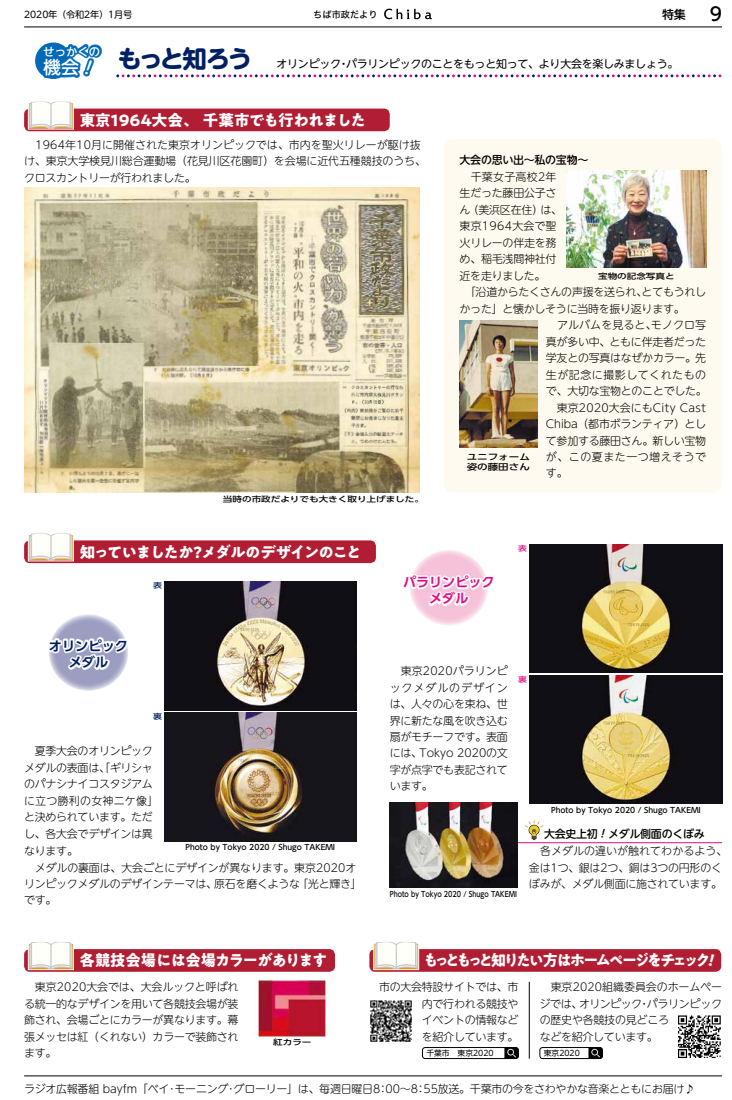
<style>
.page{position:relative;width:732px;height:1100px;background:#fff}
.page>*{position:absolute;margin:0;border:0;box-sizing:border-box;transform-origin:0 0}
.t1{font:700 24.3px "UD Shin M Go Pro";letter-spacing:-.09em;color:#002063}
.t2{font:500 18.4px "UD Shin Go Pro";color:#000}
.t3{font:500 17.9px "UD Shin M Go Pro";color:#fff}
.t4{font:700 15.6px "PA1 Gothic Std";letter-spacing:-.16em;color:#fff;scale:.96 1}
.t5{font:700 15.6px "PA1 Gothic Std";letter-spacing:-.015em;color:#fff}
.t6{font:700 15.6px "PA1 Gothic Std";letter-spacing:-.085em;color:#fff}
.t7{font:700 15.6px "PA1 Gothic Std";letter-spacing:-.04em;color:#fff}
.t8{font:700 13.2px/16.5px "UD Shin Go Pro De";color:#002063;text-align:center}
.t9{font:700 13.1px/16.3px "UD Shin Go Pro De";color:#e50a84;text-align:center}
.t10{font:500 12px "UD Shin M Go Pro";color:#000}
.t11{font:500 11.4px "UD Shin M Go Pro";color:#fff}
.t12{font:300 11px/16.5px "UD Shin M Go Pro";letter-spacing:-.025em;color:#000}
.t13{font:11px "UD Shin M Go Pro";letter-spacing:-.025em;color:#000}
.t14{font:300 11px "UD Shin M Go Pro";letter-spacing:.045em;color:#000}
.t15{font:500 11px "UD Shin M Go Pro";letter-spacing:-.025em;color:#000}
.t16{font:300 11px "UD Shin M Go Pro";letter-spacing:.02em;color:#000}
.t17{font:300 11px "UD Shin M Go Pro";letter-spacing:.025em;color:#000}
.t18{font:300 11px "UD Shin M Go Pro";letter-spacing:.005em;color:#000}
.t19{font:9.2px "UD Shin M Go Pro";letter-spacing:-.015em;color:#000}
.t20{font:9.2px "Hira Kaku Std W5";color:#000}
.t21{font:500 8.4px/9.4px "UD Shin Go Pro";color:#000;scale:1.25 1}
.t22{font:7.8px "UD Shin M Go Pro";color:#000}
.t23{font:500 7.7px "UD Shin Go Pro";color:#000}
.t24{font:500 7.7px "UD Shin Go Pro";color:#000;scale:1.25 1}
.t25{font:500 7.7px "UD Shin Go Pro";color:#000;scale:.85 1}
.t26{font:500 7.1px "UD Shin Go Pro";color:#002063;scale:1.25 1}
.t27{font:500 7.1px "UD Shin Go Pro";color:#e50a84;scale:1.25 1}
</style>
<div class="page">
<hr style="left:24px;top:27px;width:697px;height:1px;background:#000">
<hr style="left:24px;top:1075px;width:697px;height:1px;background:#000">
<svg style="left:384px;top:9px;width:47px;height:11px"></svg>
<div style="left:443px;top:139px;width:278px;height:354px;background:#fffaef;border-radius:10px"></div>
<div style="left:35px;top:43px;width:37px;height:36px;background:#006ab7;border-radius:50%"></div>
<svg style="left:42px;top:44px;width:60px;height:34px;fill:#006ab7"></svg>
<div style="left:24px;top:109px;width:365px;height:22px;background:#b11d33;border-radius:6px"></div>
<svg style="left:30px;top:103px;width:42px;height:25px"></svg>
<div style="left:28px;top:101px;width:46px;height:29px;border:1px solid #fff"></div>
<div style="left:369px;top:949px;width:352px;height:23px;background:#b11d33;border-radius:6px"></div>
<img style="left:256px;top:980px;width:72px;height:56px">
<div style="left:24px;top:949px;width:311px;height:23px;background:#b11d33;border-radius:6px"></div>
<svg style="left:30px;top:943px;width:42px;height:25px"></svg>
<div style="left:28px;top:941px;width:46px;height:29px;border:1px solid #fff"></div>
<svg style="left:375px;top:943px;width:42px;height:25px"></svg>
<div style="left:373px;top:941px;width:46px;height:29px;border:1px solid #fff"></div>
<svg style="left:49px;top:614px;width:79px;height:77px;fill:#9d9fc1"></svg>
<svg style="left:49px;top:637px;width:79px;height:33px"></svg>
<svg style="left:116px;top:74px;width:605px;height:3px"></svg>
<img style="left:566px;top:171px;width:140px;height:96px">
<img style="left:459px;top:320px;width:78px;height:128px">
<div style="left:422px;top:1047px;width:96px;height:12px;border:1px solid #000;border-radius:3px"></div>
<svg style="left:504px;top:1047px;width:14px;height:12px"></svg>
<div style="left:539px;top:1047px;width:63px;height:12px;border:1px solid #000;border-radius:3px"></div>
<svg style="left:588px;top:1047px;width:14px;height:12px"></svg>
<hr style="left:529px;top:982px;width:1px;height:77px;background:#000">
<img style="left:164px;top:581px;width:192px;height:129px">
<img style="left:164px;top:713px;width:192px;height:128px">
<svg style="left:525px;top:820px;width:18px;height:20px"></svg>
<hr style="left:499px;top:842px;width:222px;height:1px;background:#e50a84">
<svg style="left:409px;top:550px;width:79px;height:76px;fill:#f6c2d9"></svg>
<svg style="left:409px;top:574px;width:79px;height:32px"></svg>
<div style="left:24px;top:540px;width:352px;height:23px;background:#b11d33;border-radius:6px"></div>
<svg style="left:30px;top:534px;width:42px;height:25px"></svg>
<div style="left:28px;top:532px;width:46px;height:29px;border:1px solid #fff"></div>
<img style="left:529px;top:544px;width:192px;height:128px">
<img style="left:529px;top:676px;width:192px;height:128px">
<img style="left:389px;top:802px;width:128px;height:85px">
<img style="left:370px;top:1000px;width:42px;height:42px">
<img style="left:678px;top:1015px;width:43px;height:43px">
<img style="left:24px;top:187px;width:395px;height:305px">
<svg style="left:85px;top:60px;width:7px;height:15px"></svg>
<p class="t19" style="left:24px;top:7px;width:110px">2020年（令和2年）1月号</p>
<p class="t20" style="left:313px;top:7px;width:66px">ちば市政だより</p>
<p class="t10" style="left:661px;top:4px;width:25px">特集</p>
<h2 class="t2" style="left:709px;top:-1px;width:14px">9</h2>
<p class="t11" style="left:43px;top:42px;width:59px">せっかくの</p>
<h3 class="t3" style="left:43px;top:53px;width:37px">機会</h3>
<h1 class="t1" style="left:117px;top:39px;width:136px">もっと知ろう</h1>
<h3 class="t5" style="left:80px;top:110px;width:287px">東京1964大会、千葉市でも行われました</h3>
<p class="t13" style="left:266px;top:55px;width:414px">　オリンピック・パラリンピックのことをもっと知って、より大会を楽しみましょう。</p>
<p class="t12" style="left:24px;top:136px;width:403px">　1964年10月に開催された東京オリンピックでは、市内を聖火リレーが駆け抜け、東京大学検見川総合運動場（花見川区花園町）を会場に近代五種競技のうち、クロスカントリーが行われました。</p>
<p class="t24" style="left:223px;top:493px;width:162px">当時の市政だよりでも大きく取り上げました。</p>
<h3 class="t6" style="left:80px;top:542px;width:283px">知っていましたか?メダルのデザインのこと</h3>
<p class="t15" style="left:459px;top:151px;width:130px">大会の思い出～私の宝物～</p>
<p class="t16" style="left:459px;top:168px;width:98px">　千葉女子高校2年</p>
<p class="t12" style="left:459px;top:184px;width:98px">生だった藤田公子さ</p>
<p class="t12" style="left:459px;top:201px;width:104px">ん（美浜区在住）は、</p>
<p class="t16" style="left:459px;top:217px;width:98px">東京1964大会で聖</p>
<p class="t12" style="left:459px;top:234px;width:98px">火リレーの伴走を務</p>
<p class="t12" style="left:459px;top:250px;width:98px">め、稲毛浅間神社付</p>
<p class="t12" style="left:459px;top:267px;width:87px">近を走りました。</p>
<p class="t12" style="left:459px;top:283px;width:248px">　「沿道からたくさんの声援を送られ、とてもうれし</p>
<p class="t12" style="left:459px;top:300px;width:227px">かった」と懐かしそうに当時を振り返ります。</p>
<p class="t18" style="left:545px;top:316px;width:162px">　アルバムを見ると、モノクロ写</p>
<p class="t12" style="left:545px;top:333px;width:162px">真が多い中、ともに伴走者だった</p>
<p class="t12" style="left:545px;top:349px;width:162px">学友との写真はなぜかカラー。先</p>
<p class="t14" style="left:545px;top:365px;width:162px">生が記念に撮影してくれたもの</p>
<p class="t12" style="left:545px;top:382px;width:162px">で、大切な宝物とのことでした。</p>
<p class="t17" style="left:545px;top:398px;width:162px">　東京2020大会にもCity Cast</p>
<p class="t12" style="left:545px;top:415px;width:162px">Chiba（都市ボランティア）とし</p>
<p class="t12" style="left:545px;top:431px;width:162px">て参加する藤田さん。新しい宝物</p>
<p class="t14" style="left:545px;top:448px;width:162px">が、この夏また一つ増えそうで</p>
<p class="t12" style="left:545px;top:464px;width:23px">す。</p>
<p class="t24" style="left:598px;top:270px;width:63px">宝物の記念写真と</p>
<p class="t21" style="left:466px;top:452px;width:52px">ユニフォーム姿の藤田さん</p>
<p class="t27" style="left:518px;top:542px;width:9px">表</p>
<p class="t8" style="left:49px;top:637px;width:81px">オリンピックメダル</p>
<p class="t26" style="left:153px;top:579px;width:9px">表</p>
<p class="t26" style="left:153px;top:711px;width:9px">裏</p>
<p class="t12" style="left:24px;top:742px;width:136px">　夏季大会のオリンピックメダルの表面は、「ギリシャのパナシナイコスタジアムに立つ勝利の女神ニケ像」と決められています。ただし、各大会でデザインは異</p>
<p class="t23" style="left:185px;top:841px;width:151px">Photo by Tokyo 2020 / Shugo TAKEMI</p>
<p class="t12" style="left:24px;top:842px;width:339px">なります。<br>　メダルの裏面は、大会ごとにデザインが異なります。東京2020オリンピックメダルのデザインテーマは、原石を磨くような「光と輝き」です。</p>
<p class="t9" style="left:403px;top:573px;width:93px">パラリンピックメダル</p>
<p class="t12" style="left:389px;top:662px;width:119px;text-align:justify">　東京2020パラリンピックメダルのデザインは、人々の心を束ね、世界に新たな風を吹き込む扇がモチーフです。表面には、Tokyo 2020の文字が点字でも表記されています。</p>
<p class="t27" style="left:518px;top:673px;width:9px">裏</p>
<p class="t23" style="left:551px;top:804px;width:151px">Photo by Tokyo 2020 / Shugo TAKEMI</p>
<p class="t25" style="left:389px;top:887px;width:151px">Photo by Tokyo 2020 / Shugo TAKEMI</p>
<p class="t15" style="left:544px;top:824px;width:55px">大会史上初</p>
<p class="t15" style="left:608px;top:824px;width:98px">メダル側面のくぼみ</p>
<p class="t12" style="left:529px;top:842px;width:200px">　各メダルの違いが触れてわかるよう、金は1つ、銀は2つ、銅は3つの円形のくぼみが、メダル側面に施されています。</p>
<h3 class="t7" style="left:80px;top:950px;width:249px">各競技会場には会場カラーがあります</h3>
<p class="t12" style="left:24px;top:978px;width:216px;text-align:justify">　東京2020大会では、大会ルックと呼ばれる統一的なデザインを用いて各競技会場が装飾され、会場ごとにカラーが異なります。幕張メッセは紅（くれない）カラーで装飾されます。</p>
<p class="t24" style="left:273px;top:1036px;width:32px">紅カラー</p>
<h3 class="t4" style="left:423px;top:950px;width:300px">もっともっと知りたい方はホームページをチェック</h3>
<p class="t12" style="left:422px;top:978px;width:98px;text-align:justify;text-indent:-54px">　市の大会特設サイトでは、市内で行われる競技やイベントの情報などを紹介しています。</p>
<p class="t12" style="left:539px;top:978px;width:184px">　東京2020組織委員会のホームページでは、オリンピック・パラリンピックの歴史や各競技の見どころ<br>などを紹介しています。</p>
<p class="t22" style="left:426px;top:1046px;width:77px">千葉市　東京2020　</p>
<p class="t22" style="left:543px;top:1046px;width:45px">東京2020　</p>
<p class="t12" style="left:24px;top:1080px;width:672px">ラジオ広報番組 bayfm「ベイ･モーニング･グローリー」は、毎週日曜日8：00～8：55放送。千葉市の今をさわやかな音楽とともにお届け♪</p>
</div>
